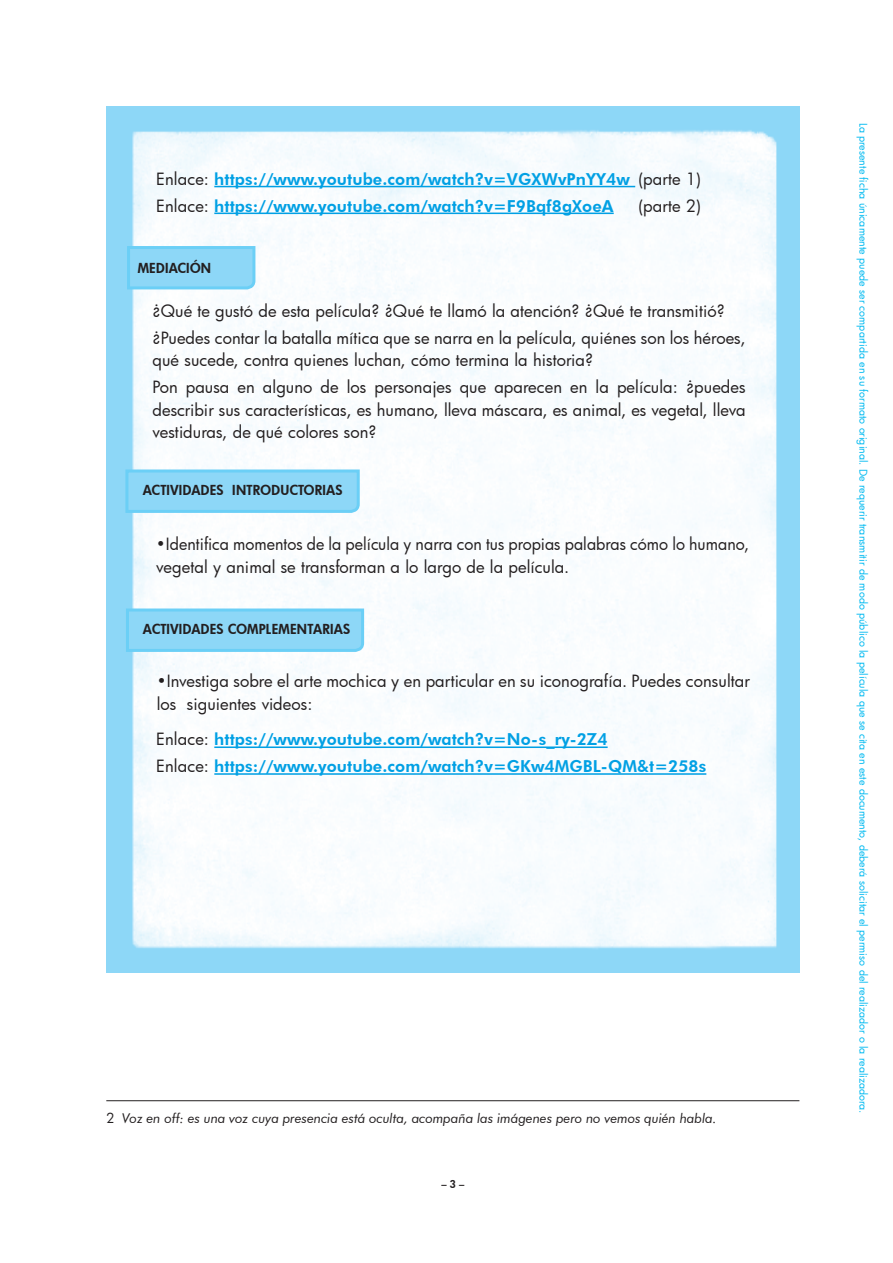
<style>
.page{position:relative;width:893px;height:1263px;background:#fff}
.page>*{position:absolute;margin:0;border:0;box-sizing:border-box;transform-origin:0 0}
.interior{font:16.5px/22.5px "Futura";letter-spacing:.005em;color:#231f20}
.interior-2{font:800 16.5px "Futura BT";letter-spacing:.005em;color:#01a0e4}
.notas_al_pie{font:italic 13.5px "Futura BT";letter-spacing:-.005em;color:#231f20}
.cenefa{font:800 13.5px "Futura";letter-spacing:.02em;color:#231f20}
.t1{font:10.5px "Futura";letter-spacing:.005em;color:#00baf1}
.t2{font:800 10.5px "Futura";color:#231f20}
.s1{font-family:"Futura";font-weight:400;color:#231f20}
.s2{font-family:"Futura";font-style:normal}
</style>
<div class="page">
<img style="left:106px;top:106px;width:693px;height:867px">
<hr style="left:214px;top:186px;width:421px;height:1px;background:#01a0e4">
<hr style="left:214px;top:213px;width:400px;height:1px;background:#01a0e4">
<hr style="left:214px;top:746px;width:394px;height:2px;background:#01a0e4">
<hr style="left:214px;top:773px;width:492px;height:2px;background:#01a0e4">
<svg style="left:126px;top:245px;width:131px;height:46px;background:#8ed8f7"></svg>
<svg style="left:124px;top:468px;width:237px;height:46px;background:#8ed7f7"></svg>
<hr style="left:106px;top:1100px;width:693px;height:1px;background:#231f20">
<svg style="left:124px;top:607px;width:242px;height:46px;background:#8ed8f7"></svg>
<p class="interior-2" style="left:156px;top:169px;width:475px"><span class="s1">Enlace:</span> https://www.youtube.com/watch?v=VGXWvPnYY4w</p>
<p class="interior-2" style="left:156px;top:196px;width:459px"><span class="s1">Enlace:</span> https://www.youtube.com/watch?v=F9Bqf8gXoeA</p>
<p class="interior" style="left:638px;top:167px;width:64px">(parte 1)</p>
<p class="interior" style="left:638px;top:194px;width:64px">(parte 2)</p>
<p class="cenefa" style="left:138px;top:259px;width:75px">MEDIACIÓN</p>
<p class="interior" style="left:153px;top:300px;width:574px">¿Qué te gustó de esta película? ¿Qué te llamó la atención? ¿Qué te transmitió?</p>
<p class="interior" style="left:153px;top:326px;width:595px">¿Puedes contar la batalla mítica que se narra en la película, quiénes son los héroes, qué sucede, contra quienes luchan, cómo termina la historia?</p>
<p class="interior" style="left:153px;top:376px;width:595px;text-align:justify">Pon pausa en alguno de los personajes que aparecen en la película: ¿puedes describir sus características, es humano, lleva máscara, es animal, es vegetal, lleva vestiduras, de qué colores son?</p>
<p class="cenefa" style="left:143px;top:481px;width:201px">ACTIVIDADES INTRODUCTORIAS</p>
<p class="interior" style="left:156px;top:533px;width:594px">•Identifica momentos de la película y narra con tus propias palabras cómo lo humano, vegetal y animal se transforman a lo largo de la película.</p>
<p class="cenefa" style="left:143px;top:620px;width:209px">ACTIVIDADES COMPLEMENTARIAS</p>
<p class="interior" style="left:157px;top:669px;width:595px">•Investiga sobre el arte mochica y en particular en su iconografía. Puedes consultar los siguientes videos:</p>
<p class="interior-2" style="left:156px;top:729px;width:453px"><span class="s1">Enlace:</span> https://www.youtube.com/watch?v=No-s_ry-2Z4</p>
<p class="interior-2" style="left:156px;top:756px;width:552px"><span class="s1">Enlace:</span> https://www.youtube.com/watch?v=GKw4MGBL-QM&amp;t=258s</p>
<p class="notas_al_pie" style="left:106px;top:1109px;width:612px"><span class="s2">2</span> Voz en off: es una voz cuya presencia está oculta, acompaña las imágenes pero no vemos quién habla.</p>
<p class="t2" style="left:441px;top:1177px;width:25px">– 3 –</p>
<p class="t1" style="left:870px;top:123px;width:992px;rotate:90deg">La presente ficha únicamente puede ser compartida en su formato original. De requerir transmitir de modo público la película que se cita en este documento, deberá solicitar el permiso del realizador o la realizadora.</p>
</div>
